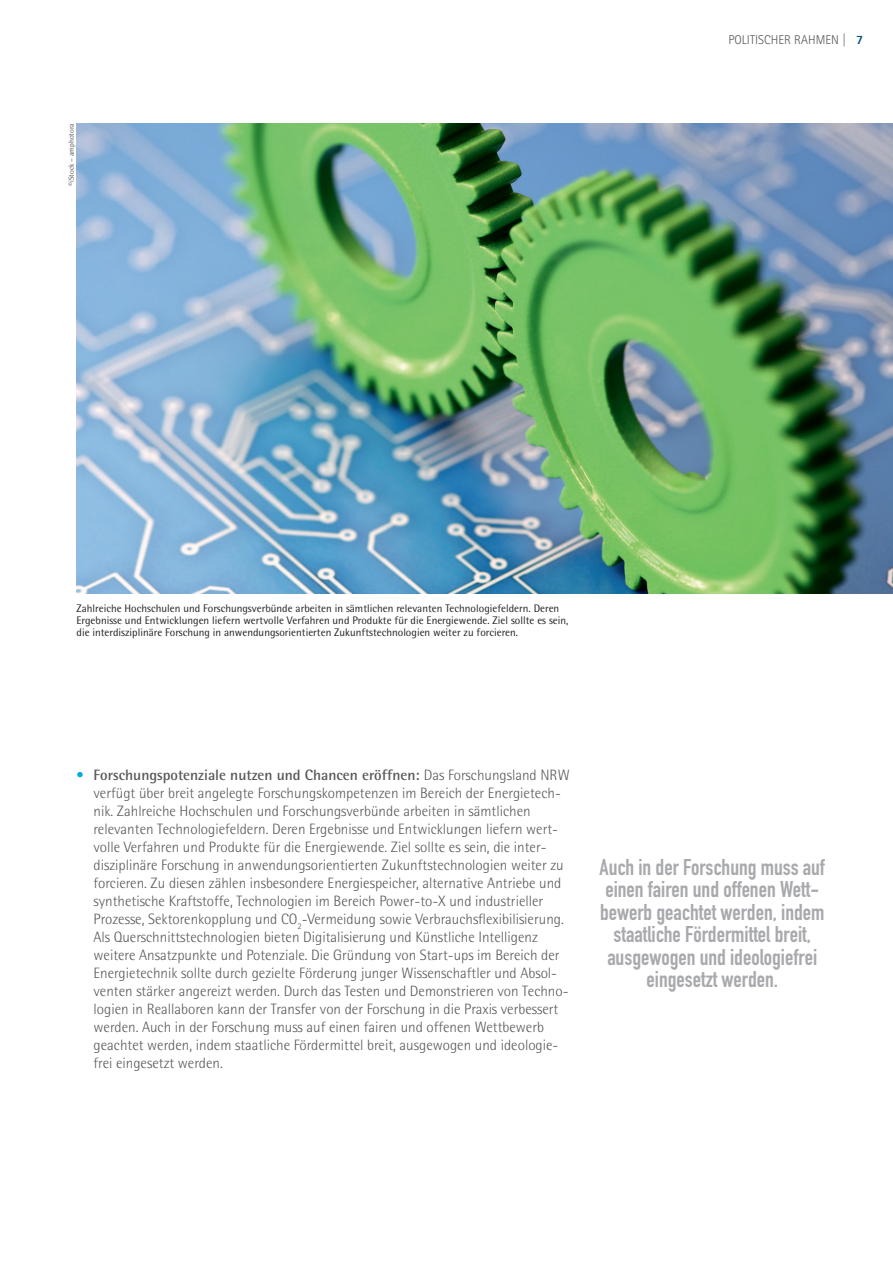
<style>
.page{position:relative;width:893px;height:1263px;background:#fff}
.page>*{position:absolute;margin:0;border:0;box-sizing:border-box;transform-origin:0 0}
.t1{font:22.5px/22.5px "DIN Engschrift";color:#a8a9ad;text-align:center}
.t2{font:300 15px/18px "Rotis Semi Sans";color:#57585a}
.t3{font:300 12.75px "AT Rotis Sans Serif";letter-spacing:.005em;color:#57585a}
.t4{font:800 12.75px "AT Rotis Sans Serif";color:#005190}
.t5{font:10.95px/11.7px "Rotis Semi Sans";color:#231f20}
.t6{font:7.5px "Rotis Semi Sans";color:#57585a}
.s1{color:#00acdd}
.s2{font-weight:700}
</style>
<div class="page">
<img style="left:77px;top:123px;width:816px;height:470px">
<p class="t6" style="left:67px;top:186px;width:64px;rotate:-90deg">©iStock – amphotora</p>
<p class="t3" style="left:728px;top:32px;width:120px">POLITISCHER RAHMEN |</p>
<p class="t4" style="left:856px;top:32px;width:9px">7</p>
<p class="t5" style="left:77px;top:603px;width:493px">Zahlreiche Hochschulen und Forschungsverbünde arbeiten in sämtlichen relevanten Technologiefeldern. Deren<br>Ergebnisse und Entwicklungen liefern wertvolle Verfahren und Produkte für die Energiewende. Ziel sollte es sein, die interdisziplinäre Forschung in anwendungsorientierten Zukunftstechnologien weiter zu forcieren.</p>
<p class="t2" style="left:94px;top:766px;width:478px;text-indent:-17px"><span class="s1">•</span> <span class="s2">Forschungspotenziale nutzen und Chancen eröffnen:</span> Das Forschungsland NRW verfügt über breit angelegte Forschungskompetenzen im Bereich der Energietech&shy;nik. Zahlreiche Hochschulen und Forschungsverbünde arbeiten in sämtlichen relevanten Technologiefeldern. Deren Ergebnisse und Entwicklungen liefern wert&shy;volle Verfahren und Produkte für die Energiewende. Ziel sollte es sein, die inter&shy;disziplinäre Forschung in anwendungsorientierten Zukunftstechnologien weiter zu forcieren. Zu diesen zählen insbesondere Energiespeicher, alternative Antriebe und synthetische Kraftstoffe, Technologien im Bereich Power-to-X und industrieller Prozesse, Sektorenkopplung und CO<sub>2</sub>-Vermeidung sowie Verbrauchsflexibilisierung.<br>Als Querschnittstechnologien bieten Digitalisierung und Künstliche Intelligenz weitere Ansatzpunkte und Potenziale. Die Gründung von Start-ups im Bereich der Energietechnik sollte durch gezielte Förderung junger Wissenschaftler und Absol&shy;venten stärker angereizt werden. Durch das Testen und Demonstrieren von Techno&shy;logien in Reallaboren kann der Transfer von der Forschung in die Praxis verbessert werden. Auch in der Forschung muss auf einen fairen und offenen Wettbewerb geachtet werden, indem staatliche Fördermittel breit, ausgewogen und ideologie&shy;frei eingesetzt werden.</p>
<h1 class="t1" style="left:600px;top:855px;width:227px">Auch in der Forschung muss auf einen fairen und offenen Wett&shy;bewerb geachtet werden, indem staatliche Fördermittel breit, ausgewogen und ideologiefrei eingesetzt werden.</h1>
</div>
